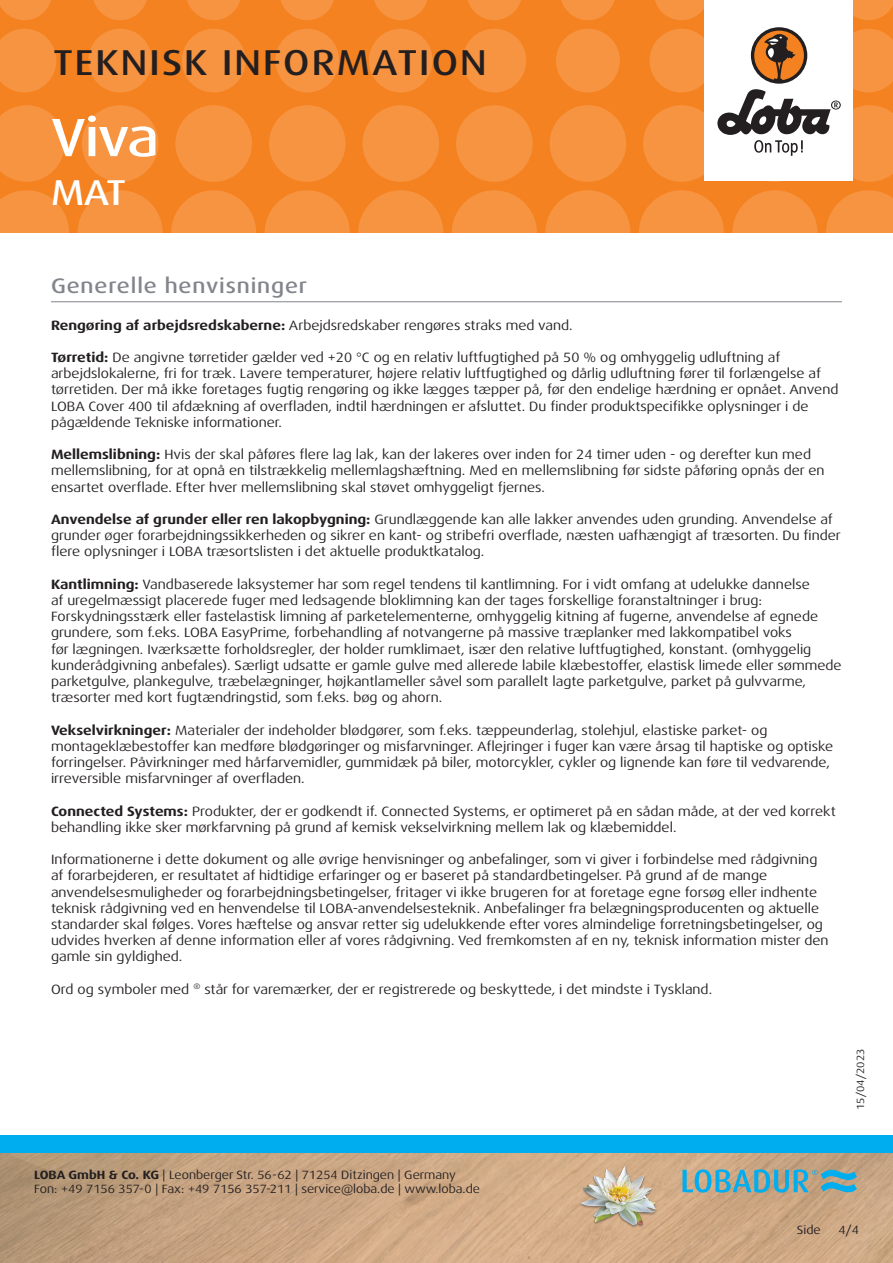
<style>
.page{position:relative;width:893px;height:1263px;background:#fff}
.page>*{position:absolute;margin:0;border:0;box-sizing:border-box;transform-origin:0 0}
.t1{font:500 expanded 54px "Dax Pro";color:#fff}
.t2{font:500 expanded 36px "Dax Pro";letter-spacing:.06em;color:#231f20}
.t3{font:500 expanded 36px "Dax Pro";color:#fff}
.Titel_grau{font:500 expanded 21px "Dax Pro";letter-spacing:.04em;color:#82858b}
.Text{font:expanded 13.5px/16.2px "Dax Pro";color:#231f20}
.t4{font:expanded 12px/14.4px "Dax Pro";color:#231f20}
.t5{font:expanded 10.5px "Dax Pro";color:#231f20}
.s1{font-weight:700}
</style>
<div class="page">
<div style="left:0;top:0;width:893px;height:233px;background:#f58220"></div>
<svg style="left:0;top:190px;width:69px;height:43px"></svg>
<svg style="left:78px;top:190px;width:85px;height:85px;fill:#f69441"></svg>
<svg style="left:171px;top:190px;width:85px;height:85px;fill:#f69441"></svg>
<svg style="left:265px;top:190px;width:85px;height:85px;fill:#f69441"></svg>
<svg style="left:358px;top:190px;width:85px;height:85px;fill:#f69441"></svg>
<svg style="left:545px;top:190px;width:85px;height:85px;fill:#f69441"></svg>
<svg style="left:452px;top:190px;width:85px;height:85px;fill:#f69441"></svg>
<svg style="left:732px;top:190px;width:85px;height:85px;fill:#f69441"></svg>
<svg style="left:639px;top:190px;width:85px;height:85px;fill:#f69441"></svg>
<svg style="left:826px;top:190px;width:67px;height:43px"></svg>
<svg style="left:0;top:105px;width:65px;height:77px"></svg>
<svg style="left:82px;top:105px;width:76px;height:77px"></svg>
<svg style="left:175px;top:105px;width:77px;height:77px"></svg>
<svg style="left:269px;top:105px;width:76px;height:77px"></svg>
<svg style="left:456px;top:105px;width:77px;height:77px"></svg>
<svg style="left:362px;top:105px;width:77px;height:77px"></svg>
<svg style="left:550px;top:105px;width:76px;height:77px"></svg>
<svg style="left:0;top:29px;width:56px;height:63px"></svg>
<svg style="left:182px;top:29px;width:64px;height:63px"></svg>
<svg style="left:88px;top:29px;width:64px;height:63px"></svg>
<svg style="left:275px;top:29px;width:64px;height:63px"></svg>
<svg style="left:462px;top:29px;width:64px;height:63px"></svg>
<svg style="left:369px;top:29px;width:64px;height:63px"></svg>
<svg style="left:556px;top:29px;width:64px;height:63px"></svg>
<svg style="left:0;top:0;width:51px;height:20px"></svg>
<svg style="left:187px;top:0;width:53px;height:20px"></svg>
<svg style="left:468px;top:0;width:53px;height:20px"></svg>
<svg style="left:655px;top:0;width:49px;height:20px"></svg>
<svg style="left:93px;top:0;width:54px;height:20px"></svg>
<svg style="left:374px;top:0;width:54px;height:20px"></svg>
<svg style="left:281px;top:0;width:53px;height:20px"></svg>
<svg style="left:561px;top:0;width:54px;height:20px"></svg>
<svg style="left:853px;top:0;width:40px;height:20px"></svg>
<img style="left:0;top:1152px;width:893px;height:111px">
<div style="left:0;top:1135px;width:893px;height:17px;background:#00aeef"></div>
<div style="left:704px;top:0;width:149px;height:181px;background:#fff"></div>
<svg style="left:643px;top:29px;width:250px;height:153px"></svg>
<img style="left:578px;top:1161px;width:82px;height:81px">
<svg style="left:682px;top:1169px;width:175px;height:24px;background:#75a8ae"></svg>
<hr style="left:51px;top:301px;width:791px;height:1px;background:#82858b">
<h2 class="t2" style="left:53px;top:40px;width:435px">TEKNISK INFORMATION</h2>
<p class="t1" style="left:51px;top:103px;width:109px">Viva</p>
<h2 class="t3" style="left:51px;top:169px;width:76px">MAT</h2>
<p class="Titel_grau" style="left:51px;top:272px;width:257px">Generelle henvisninger</p>
<p class="Text" style="left:51px;top:317px;width:523px"><span class="s1">Rengøring af arbejdsredskaberne:</span> Arbejdsredskaber rengøres straks med vand.</p>
<p class="Text" style="left:51px;top:349px;width:789px"><span class="s1">Tørretid:</span> De angivne tørretider gælder ved +20 °C og en relativ luftfugtighed på 50 % og omhyggelig udluftning af arbejdslokalerne, fri for træk. Lavere temperaturer, højere relativ luftfugtighed og dårlig udluftning fører til forlængelse af tørretiden. Der må ikke foretages fugtig rengøring og ikke lægges tæpper på, før den endelige hærdning er opnået. Anvend LOBA Cover 400 til afdækning af overfladen, indtil hærdningen er afsluttet. Du finder produktspecifikke oplysninger i de pågældende Tekniske informationer.</p>
<p class="Text" style="left:51px;top:446px;width:775px"><span class="s1">Mellemslibning:</span> Hvis der skal påføres flere lag lak, kan der lakeres over inden for 24 timer uden - og derefter kun med mellemslibning, for at opnå en tilstrækkelig mellemlagshæftning. Med en mellemslibning før sidste påføring opnås der en ensartet overflade. Efter hver mellemslibning skal støvet omhyggeligt fjernes.</p>
<p class="Text" style="left:51px;top:511px;width:791px"><span class="s1">Anvendelse af grunder eller ren lakopbygning:</span> Grundlæggende kan alle lakker anvendes uden grunding. Anvendelse af grunder øger forarbejdningssikkerheden og sikrer en kant- og stribefri overflade, næsten uafhængigt af træsorten. Du finder flere oplysninger i LOBA træsortslisten i det aktuelle produktkatalog.</p>
<p class="Text" style="left:51px;top:576px;width:792px"><span class="s1">Kantlimning:</span> Vandbaserede laksystemer har som regel tendens til kantlimning. For i vidt omfang at udelukke dannelse<br>af uregelmæssigt placerede fuger med ledsagende bloklimning kan der tages forskellige foranstaltninger i brug:<br>Forskydningsstærk eller fastelastisk limning af parketelementerne, omhyggelig kitning af fugerne, anvendelse af egnede grundere, som f.eks. LOBA EasyPrime, forbehandling af notvangerne på massive træplanker med lakkompatibel voks<br>før lægningen. Iværksætte forholdsregler, der holder rumklimaet, især den relative luftfugtighed, konstant. (omhyggelig kunderådgivning anbefales). Særligt udsatte er gamle gulve med allerede labile klæbestoffer, elastisk limede eller sømmede parketgulve, plankegulve, træbelægninger, højkantlameller såvel som parallelt lagte parketgulve, parket på gulvvarme, træsorter med kort fugtændringstid, som f.eks. bøg og ahorn.</p>
<p class="Text" style="left:51px;top:722px;width:784px"><span class="s1">Vekselvirkninger:</span> Materialer der indeholder blødgører, som f.eks. tæppeunderlag, stolehjul, elastiske parket- og montageklæbestoffer kan medføre blødgøringer og misfarvninger. Aflejringer i fuger kan være årsag til haptiske og optiske forringelser. Påvirkninger med hårfarvemidler, gummidæk på biler, motorcykler, cykler og lignende kan føre til vedvarende, irreversible misfarvninger af overfladen.</p>
<p class="Text" style="left:51px;top:803px;width:786px"><span class="s1">Connected Systems:</span> Produkter, der er godkendt if. Connected Systems, er optimeret på en sådan måde, at der ved korrekt behandling ikke sker mørkfarvning på grund af kemisk vekselvirkning mellem lak og klæbemiddel.</p>
<p class="Text" style="left:51px;top:851px;width:779px">Informationerne i dette dokument og alle øvrige henvisninger og anbefalinger, som vi giver i forbindelse med rådgivning af forarbejderen, er resultatet af hidtidige erfaringer og er baseret på standardbetingelser. På grund af de mange anvendelsesmuligheder og forarbejdningsbetingelser, fritager vi ikke brugeren for at foretage egne forsøg eller indhente teknisk rådgivning ved en henvendelse til LOBA-anvendelsesteknik. Anbefalinger fra belægningsproducenten og aktuelle standarder skal følges. Vores hæftelse og ansvar retter sig udelukkende efter vores almindelige forretningsbetingelser, og udvides hverken af denne information eller af vores rådgivning. Ved fremkomsten af en ny, teknisk information mister den gamle sin gyldighed.</p>
<p class="Text" style="left:51px;top:981px;width:663px">Ord og symboler med <sup>®</sup> står for varemærker, der er registrerede og beskyttede, i det mindste i Tyskland.</p>
<p class="t5" style="left:854px;top:1110px;width:63px;rotate:-90deg">15/04/2023</p>
<p class="t4" style="left:34px;top:1167px;width:447px"><span class="s1">LOBA GmbH &amp; Co. KG</span> | Leonberger Str. 56-62 | 71254 Ditzingen | Germany<br>Fon: +49 7156 357-0 | Fax: +49 7156 357-211 | service@loba.de | www.loba.de</p>
<p class="t4" style="left:797px;top:1223px;width:25px">Side</p>
<p class="t4" style="left:838px;top:1223px;width:22px">4/4</p>
</div>
